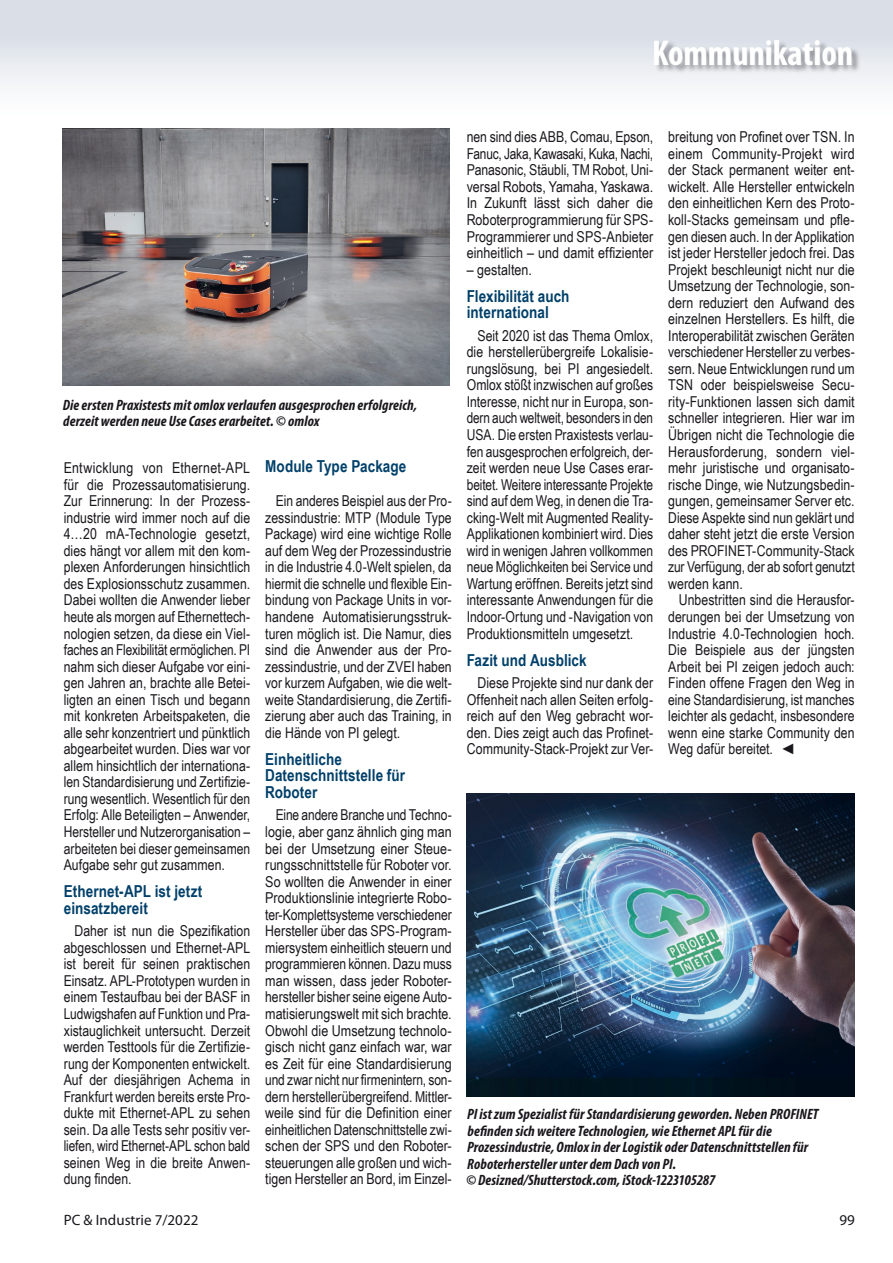
<style>
.page{position:relative;width:893px;height:1263px;background:#fff}
.page>*{position:absolute;margin:0;border:0;box-sizing:border-box;transform-origin:0 0}
.t1{font:700 condensed 36px "Myriad Pro";letter-spacing:-.005em;color:#fff}
.t2{font:700 16.5px/16.5px "Arial Narrow";letter-spacing:.005em;color:#00406a}
.t3{font:15px/16.5px "Arial Narrow";color:#1a171c;text-align:justify}
.t4{font:italic 700 condensed 15px/16.5px "Myriad Pro";letter-spacing:.005em;color:#1a171c}
.t5{font:15px "Myriad Pro";color:#1a171c}
</style>
<div class="page">
<div style="left:0;top:0;width:893px;height:128px;background:linear-gradient(to bottom,#d2d8e2,#fff)"></div>
<div style="left:654px;top:41px;width:206px;height:33px;background:#1a171c;opacity:.4"></div>
<img style="left:467px;top:793px;width:388px;height:303px">
<img style="left:63px;top:128px;width:386px;height:257px">
<h1 class="t1" style="left:652px;top:30px;width:203px">Kommunikation</h1>
<p class="t4" style="left:63px;top:396px;width:356px">Die ersten Praxistests mit omlox verlaufen ausgesprochen erfolgreich, derzeit werden neue Use Cases erarbeitet. © omlox</p>
<p class="t3" style="left:64px;top:459px;width:188px">Entwicklung von Ethernet-APL für die Prozessautomatisierung.<br>Zur Erinnerung: In der Prozess&shy;industrie wird immer noch auf die 4…20 mA-Technologie gesetzt, dies hängt vor allem mit den kom&shy;plexen Anforderungen hinsichtlich des Explosionsschutz zusammen.<br>Dabei wollten die Anwender lieber heute als morgen auf Ethernettech&shy;nologien setzen, da diese ein Viel&shy;faches an Flexibilität ermöglichen. PI nahm sich dieser Aufgabe vor eini&shy;gen Jahren an, brachte alle Betei&shy;ligten an einen Tisch und begann mit konkreten Arbeitspaketen, die alle sehr konzentriert und pünktlich abgearbeitet wurden. Dies war vor allem hinsichtlich der internationa&shy;len Standardisierung und Zertifizie&shy;rung wesentlich. Wesentlich für den Erfolg: Alle Beteiligten – Anwender, Hersteller und Nutzerorganisation – arbeiteten bei dieser gemeinsamen Aufgabe sehr gut zusammen.</p>
<p class="t2" style="left:64px;top:882px;width:140px">Ethernet-APL ist jetzt einsatzbereit</p>
<p class="t3" style="left:64px;top:922px;width:188px;text-indent:11px">Daher ist nun die Spezifikation abgeschlossen und Ethernet-APL ist bereit für seinen praktischen Einsatz. APL-Prototypen wurden in einem Testaufbau bei der BASF in Ludwigshafen auf Funktion und Pra&shy;xistauglichkeit untersucht. Derzeit werden Testtools für die Zertifizie&shy;rung der Komponenten entwickelt.<br>Auf der diesjährigen Achema in Frankfurt werden bereits erste Pro&shy;dukte mit Ethernet-APL zu sehen sein. Da alle Tests sehr positiv ver&shy;liefen, wird Ethernet-APL schon bald seinen Weg in die breite Anwen&shy;dung finden.</p>
<p class="t2" style="left:265px;top:457px;width:143px">Module Type Package</p>
<p class="t3" style="left:265px;top:492px;width:188px;text-indent:11px">Ein anderes Beispiel aus der Pro&shy;zessindustrie: MTP (Module Type Package) wird eine wichtige Rolle auf dem Weg der Prozessindustrie in die Industrie 4.0-Welt spielen, da hiermit die schnelle und flexible Ein&shy;bindung von Package Units in vor&shy;handene Automatisierungsstruk&shy;turen möglich ist. Die Namur, dies sind die Anwender aus der Pro&shy;zessindustrie, und der ZVEI haben vor kurzem Aufgaben, wie die welt&shy;weite Standardisierung, die Zertifi&shy;zierung aber auch das Training, in die Hände von PI gelegt.</p>
<p class="t2" style="left:265px;top:750px;width:141px">Einheitliche<br>Datenschnittstelle für<br>Roboter</p>
<p class="t3" style="left:265px;top:806px;width:188px;text-indent:11px">Eine andere Branche und Techno&shy;logie, aber ganz ähnlich ging man bei der Umsetzung einer Steue&shy;rungsschnittstelle für Roboter vor.<br>So wollten die Anwender in einer Produktionslinie integrierte Robo&shy;ter-Komplettsysteme verschiedener Hersteller über das SPS-Program&shy;miersystem einheitlich steuern und programmieren können. Dazu muss man wissen, dass jeder Roboter&shy;hersteller bisher seine eigene Auto&shy;matisierungswelt mit sich brachte.<br>Obwohl die Umsetzung technolo&shy;gisch nicht ganz einfach war, war es Zeit für eine Standardisierung und zwar nicht nur firmenintern, son&shy;dern herstellerübergreifend. Mittler&shy;weile sind für die Definition einer einheitlichen Datenschnittstelle zwi&shy;schen der SPS und den Roboter&shy;steuerungen alle großen und wich&shy;tigen Hersteller an Bord, im Einzel-</p>
<p class="t3" style="left:467px;top:128px;width:188px">nen sind dies ABB, Comau, Epson, Fanuc, Jaka, Kawasaki, Kuka, Nachi, Panasonic, Stäubli, TM Robot, Uni&shy;versal Robots, Yamaha, Yaskawa.<br>In Zukunft lässt sich daher die Roboterprogrammierung für SPS-Programmierer und SPS-Anbieter einheitlich – und damit effizienter</p>
<p class="t3" style="left:467px;top:260px;width:67px">– gestalten.</p>
<p class="t2" style="left:467px;top:287px;width:104px">Flexibilität auch international</p>
<p class="t3" style="left:467px;top:327px;width:188px;text-indent:11px">Seit 2020 ist das Thema Omlox, die herstellerübergreife Lokalisie&shy;rungslösung, bei PI angesiedelt.<br>Omlox stößt inzwischen auf großes Interesse, nicht nur in Europa, son&shy;dern auch weltweit, besonders in den USA. Die ersten Praxistests verlau&shy;fen ausgesprochen erfolgreich, der&shy;zeit werden neue Use Cases erar&shy;beitet. Weitere interessante Projekte sind auf dem Weg, in denen die Tra&shy;cking-Welt mit Augmented Reality-Applikationen kombiniert wird. Dies wird in wenigen Jahren vollkommen neue Möglichkeiten bei Service und Wartung eröffnen. Bereits jetzt sind interessante Anwendungen für die Indoor-Ortung und -Navigation von Produktionsmitteln umgesetzt.</p>
<p class="t2" style="left:467px;top:651px;width:121px">Fazit und Ausblick</p>
<p class="t3" style="left:467px;top:674px;width:188px;text-indent:11px">Diese Projekte sind nur dank der Offenheit nach allen Seiten erfolg&shy;reich auf den Weg gebracht wor&shy;den. Dies zeigt auch das Profinet-Community-Stack-Projekt zur Ver-</p>
<p class="t3" style="left:668px;top:128px;width:188px">breitung von Profinet over TSN. In einem Community-Projekt wird der Stack permanent weiter ent&shy;wickelt. Alle Hersteller entwickeln den einheitlichen Kern des Proto&shy;koll-Stacks gemeinsam und pfle&shy;gen diesen auch. In der Applikation ist jeder Hersteller jedoch frei. Das Projekt beschleunigt nicht nur die Umsetzung der Technologie, son&shy;dern reduziert den Aufwand des einzelnen Herstellers. Es hilft, die Interoperabilität zwischen Geräten verschiedener Hersteller zu verbes&shy;sern. Neue Entwicklungen rund um TSN oder beispielsweise Secu&shy;rity-Funktionen lassen sich damit schneller integrieren. Hier war im Übrigen nicht die Technologie die Herausforderung, sondern viel&shy;mehr juristische und organisato&shy;rische Dinge, wie Nutzungsbedin&shy;gungen, gemeinsamer Server etc.<br>Diese Aspekte sind nun geklärt und daher steht jetzt die erste Version des PROFINET-Community-Stack zur Verfügung, der ab sofort genutzt werden kann.</p>
<p class="t3" style="left:668px;top:591px;width:188px;text-indent:11px">Unbestritten sind die Herausfor&shy;derungen bei der Umsetzung von Industrie 4.0-Technologien hoch.<br>Die Beispiele aus der jüngsten Arbeit bei PI zeigen jedoch auch:<br>Finden offene Fragen den Weg in eine Standardisierung, ist manches leichter als gedacht, insbesondere wenn eine starke Community den Weg dafür bereitet. ◄</p>
<p class="t4" style="left:466px;top:1106px;width:354px">PI ist zum Spezialist für Standardisierung geworden. Neben PROFINET befinden sich weitere Technologien, wie Ethernet APL für die Prozessindustrie, Omlox in der Logistik oder Datenschnittstellen für Roboterhersteller unter dem Dach von PI.<br>© Desizned/Shutterstock.com, iStock-1223105287</p>
<p class="t5" style="left:64px;top:1210px;width:136px">PC &amp; Industrie 7/2022</p>
<p class="t5" style="left:839px;top:1210px;width:17px">99</p>
</div>
